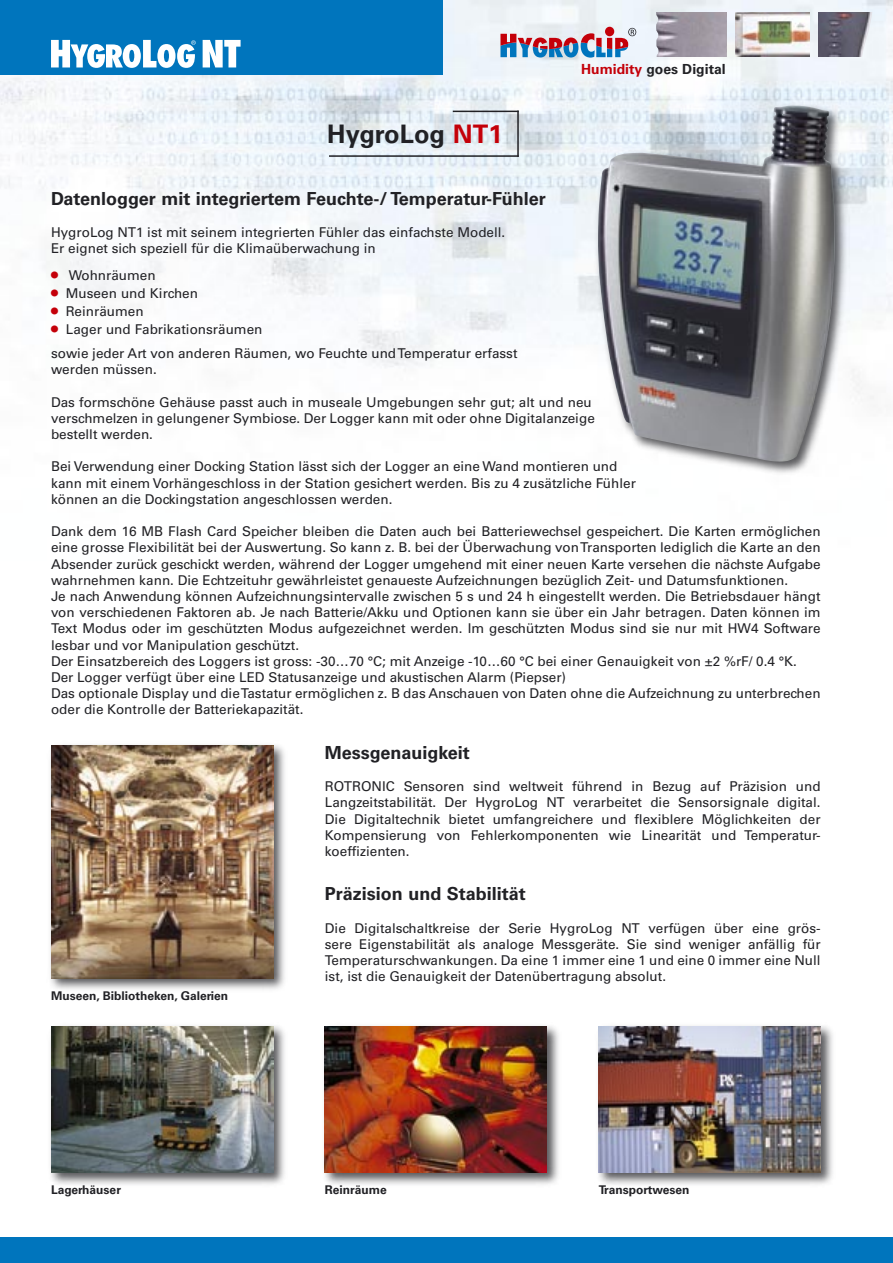
<style>
.page{position:relative;width:893px;height:1263px;background:#fff}
.page>*{position:absolute;margin:0;border:0;box-sizing:border-box;transform-origin:0 0}
.t1{font:700 25.5px "Univers";color:#212125}
.t2{font:700 18px "Univers";color:#212125}
.t3{font:700 13.95px "Univers";color:#212125}
.t4{font:13.5px/16.2px "Univers";color:#212125}
.t5{font:700 12px "Univers";color:#212125}
.s1{color:#c40009}
.s2{font-size:19.5px;color:#c40009}
</style>
<div class="page">
<img style="left:0;top:0;width:893px;height:399px">
<div style="left:0;top:1237px;width:893px;height:26px;background:#0075bd"></div>
<img style="left:736px;top:13px;width:73px;height:43px">
<img style="left:656px;top:13px;width:70px;height:44px">
<svg style="left:500px;top:28px;width:136px;height:30px;background:#ada1b5"></svg>
<img style="left:819px;top:13px;width:55px;height:43px">
<div style="left:0;top:0;width:443px;height:75px;background:#0075bd"></div>
<svg style="left:51px;top:40px;width:145px;height:28px"></svg>
<svg style="left:203px;top:40px;width:38px;height:27px"></svg>
<div style="left:593px;top:101px;width:257px;height:376px;background:#212125;opacity:.75"></div>
<img style="left:598px;top:105px;width:237px;height:357px">
<div style="left:46px;top:1022px;width:242px;height:165px;background:#212125;opacity:.75"></div>
<img style="left:51px;top:1026px;width:222px;height:146px">
<div style="left:320px;top:1022px;width:242px;height:165px;background:#212125;opacity:.75"></div>
<img style="left:325px;top:1026px;width:222px;height:146px">
<div style="left:594px;top:1022px;width:242px;height:165px;background:#212125;opacity:.75"></div>
<img style="left:599px;top:1026px;width:222px;height:146px">
<div style="left:46px;top:741px;width:242px;height:252px;background:#212125;opacity:.75"></div>
<img style="left:51px;top:745px;width:222px;height:233px">
<hr style="left:453px;top:111px;width:66px;height:1px;background:#212125">
<hr style="left:329px;top:155px;width:190px;height:2px;background:#212125">
<hr style="left:517px;top:111px;width:2px;height:46px;background:#212125">
<h1 class="t1" style="left:327px;top:119px;width:177px">HygroLog <span class="s1">NT1</span></h1>
<p class="t3" style="left:581px;top:61px;width:146px"><span class="s1">Humidity</span> goes Digital</p>
<h2 class="t2" style="left:51px;top:188px;width:496px">Datenlogger mit integriertem Feuchte-/ Temperatur-Fühler</h2>
<p class="t4" style="left:51px;top:224px;width:456px">HygroLog NT1 ist mit seinem integrierten Fühler das einfachste Modell.<br>Er eignet sich speziell für die Klimaüberwachung in</p>
<p class="t4" style="left:51px;top:267px;width:106px"><span class="s2">•</span> Wohnräumen</p>
<p class="t4" style="left:51px;top:285px;width:148px"><span class="s2">•</span> Museen und Kirchen</p>
<p class="t4" style="left:51px;top:303px;width:94px"><span class="s2">•</span> Reinräumen</p>
<p class="t4" style="left:51px;top:317px;width:468px;line-height:24.3px"><span class="s2">•</span> Lager und Fabrikationsräumen<br>sowie jeder Art von anderen Räumen, wo Feuchte und Temperatur erfasst</p>
<p class="t4" style="left:51px;top:361px;width:107px">werden müssen.</p>
<p class="t4" style="left:51px;top:394px;width:545px">Das formschöne Gehäuse passt auch in museale Umgebungen sehr gut; alt und neu verschmelzen in gelungener Symbiose. Der Logger kann mit oder ohne Digitalanzeige bestellt werden.</p>
<p class="t4" style="left:51px;top:458px;width:586px">Bei Verwendung einer Docking Station lässt sich der Logger an eine Wand montieren und kann mit einem Vorhängeschloss in der Station gesichert werden. Bis zu 4 zusätzliche Fühler können an die Dockingstation angeschlossen werden.</p>
<p class="t4" style="left:51px;top:523px;width:771px">Dank dem 16 MB Flash Card Speicher bleiben die Daten auch bei Batteriewechsel gespeichert. Die Karten ermöglichen eine grosse Flexibilität bei der Auswertung. So kann z. B. bei der Überwachung von Transporten lediglich die Karte an den Absender zurück geschickt werden, während der Logger umgehend mit einer neuen Karte versehen die nächste Aufgabe wahrnehmen kann. Die Echtzeituhr gewährleistet genaueste Aufzeichnungen bezüglich Zeit- und Datumsfunktionen.<br>Je nach Anwendung können Aufzeichnungsintervalle zwischen 5 s und 24 h eingestellt werden. Die Betriebsdauer hängt von verschiedenen Faktoren ab. Je nach Batterie/Akku und Optionen kann sie über ein Jahr betragen. Daten können im Text Modus oder im geschützten Modus aufgezeichnet werden. Im geschützten Modus sind sie nur mit HW4 Software lesbar und vor Manipulation geschützt.<br>Der Einsatzbereich des Loggers ist gross: -30…70 °C; mit Anzeige -10…60 °C bei einer Genauigkeit von ±2 %rF/ 0.4 °K.<br>Der Logger verfügt über eine LED Statusanzeige und akustischen Alarm (Piepser)<br>Das optionale Display und die Tastatur ermöglichen z. B das Anschauen von Daten ohne die Aufzeichnung zu unterbrechen oder die Kontrolle der Batteriekapazität.</p>
<h2 class="t2" style="left:325px;top:742px;width:147px">Messgenauigkeit</h2>
<p class="t4" style="left:325px;top:778px;width:497px;text-align:justify">ROTRONIC Sensoren sind weltweit führend in Bezug auf Präzision und Langzeitstabilität. Der HygroLog NT verarbeitet die Sensorsignale digital.<br>Die Digitaltechnik bietet umfangreichere und flexiblere Möglichkeiten der Kompensierung von Fehlerkomponenten wie Linearität und Temperatur&shy;koeffizienten.</p>
<h2 class="t2" style="left:325px;top:883px;width:203px">Präzision und Stabilität</h2>
<p class="t4" style="left:325px;top:920px;width:497px;text-align:justify">Die Digitalschaltkreise der Serie HygroLog NT verfügen über eine grös&shy;sere Eigenstabilität als analoge Messgeräte. Sie sind weniger anfällig für Temperaturschwankungen. Da eine 1 immer eine 1 und eine 0 immer eine Null ist, ist die Genauigkeit der Datenübertragung absolut.</p>
<p class="t5" style="left:51px;top:988px;width:179px">Museen, Bibliotheken, Galerien</p>
<p class="t5" style="left:51px;top:1183px;width:71px">Lagerhäuser</p>
<p class="t5" style="left:325px;top:1183px;width:64px">Reinräume</p>
<p class="t5" style="left:599px;top:1183px;width:92px">Transportwesen</p>
</div>
